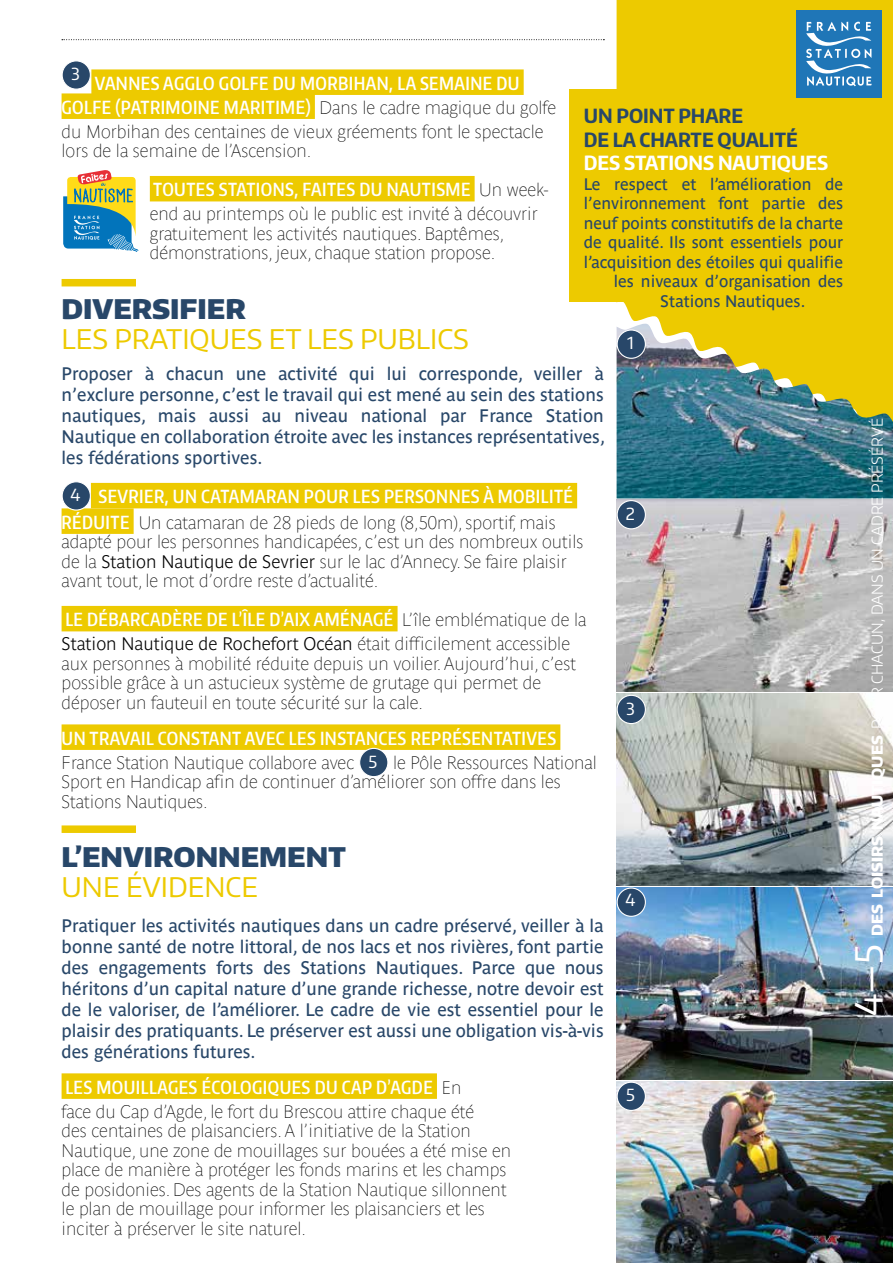
<style>
.page{position:relative;width:893px;height:1263px;background:#fff}
.page>*{position:absolute;margin:0;border:0;box-sizing:border-box;transform-origin:0 0}
.t1{font:37.5px "Encode Sans";color:#fff}
.t2{font:27px "Encode Sans";color:#edca00}
.t3{font:900 27px "Encode Sans";color:#284769}
.t4{font:700 19.5px/23.4px "Encode Sans Condensed";color:#284769;scale:1.04 1}
.t5{font:700 19.5px "Encode Sans Condensed";color:#fff;scale:1.04 1}
.t6{font:18px/19.5px "Parisine Clair";color:#000}
.t7{font:18px/21px "Parisine";color:#284769;text-align:justify}
.t8{font:600 18px/24px "Encode Sans Compressed";letter-spacing:.025em;color:#fff;text-align:center}
.t9{font:16.65px "Encode Sans";color:#fff}
.t10{font:16.5px "Parisine";color:#284769}
.t11{font:300 15px "Encode Sans";color:#fff}
.s1{font-family:"Parisine Clair";font-weight:400;color:#000}
.s2{font-family:"Encode Sans";font-weight:400;font-size:16.65px}
.s3{font-family:"Encode Sans Compressed";font-weight:600;color:#fff}
.s4{font-weight:700}
.s5{font-family:"Encode Sans";font-size:16.65px;color:#fff}
.s6{font-weight:800}
</style>
<div class="page">
<div style="left:617px;top:0;width:276px;height:324px;background:#edca00"></div>
<img style="left:617px;top:324px;width:276px;height:367px">
<div style="left:91px;top:69px;width:433px;height:26px;background:#edca00"></div>
<div style="left:62px;top:93px;width:253px;height:26px;background:#edca00"></div>
<div style="left:150px;top:176px;width:325px;height:25px;background:#edca00"></div>
<div style="left:91px;top:483px;width:486px;height:25px;background:#edca00"></div>
<div style="left:62px;top:508px;width:72px;height:26px;background:#edca00"></div>
<div style="left:62px;top:606px;width:336px;height:25px;background:#edca00"></div>
<div style="left:62px;top:724px;width:498px;height:26px;background:#edca00"></div>
<div style="left:62px;top:1073px;width:375px;height:26px;background:#edca00"></div>
<div style="left:62px;top:61px;width:28px;height:28px;background:#284769;border-radius:50%"></div>
<div style="left:62px;top:60px;width:29px;height:30px;border:1px solid #fff;border-radius:50%"></div>
<div style="left:62px;top:482px;width:28px;height:28px;background:#284769;border-radius:50%"></div>
<div style="left:62px;top:481px;width:29px;height:30px;border:1px solid #fff;border-radius:50%"></div>
<div style="left:360px;top:748px;width:28px;height:29px;background:#284769;border-radius:50%"></div>
<div style="left:359px;top:748px;width:29px;height:29px;border:1px solid #fff;border-radius:50%"></div>
<img style="left:617px;top:1081px;width:276px;height:182px">
<div style="left:617px;top:1082px;width:28px;height:28px;background:#284769;border-radius:50%"></div>
<div style="left:617px;top:1081px;width:29px;height:30px;border:1px solid #fff;border-radius:50%"></div>
<img style="left:617px;top:693px;width:276px;height:192px">
<div style="left:617px;top:695px;width:28px;height:28px;background:#284769;border-radius:50%"></div>
<div style="left:617px;top:695px;width:29px;height:29px;border:1px solid #fff;border-radius:50%"></div>
<img style="left:617px;top:887px;width:276px;height:192px">
<div style="left:617px;top:888px;width:28px;height:28px;background:#284769;border-radius:50%"></div>
<div style="left:617px;top:887px;width:29px;height:30px;border:1px solid #fff;border-radius:50%"></div>
<div style="left:617px;top:501px;width:28px;height:28px;background:#284769;border-radius:50%"></div>
<div style="left:617px;top:500px;width:29px;height:29px;border:1px solid #fff;border-radius:50%"></div>
<div style="left:617px;top:330px;width:28px;height:28px;background:#284769;border-radius:50%"></div>
<div style="left:617px;top:329px;width:29px;height:30px;border:1px solid #fff;border-radius:50%"></div>
<div style="left:62px;top:279px;width:74px;height:7px;background:#edca00"></div>
<div style="left:62px;top:825px;width:74px;height:8px;background:#edca00"></div>
<div style="left:796px;top:10px;width:86px;height:88px;background:#1f76b7"></div>
<svg style="left:806px;top:22px;width:66px;height:64px"></svg>
<svg style="left:62px;top:39px;width:542px;height:1px"></svg>
<svg style="left:63px;top:170px;width:76px;height:82px"></svg>
<div style="left:570px;top:90px;width:226px;height:212px;background:#edca00"></div>
<p class="t9" style="left:71px;top:63px;width:10px">3</p>
<p class="t8" style="left:62px;top:70px;width:496px">VANNES AGGLO GOLFE DU MORBIHAN, LA SEMAINE DU<br>GOLFE (PATRIMOINE MARITIME) <span class="s1">Dans le cadre magique du golfe</span></p>
<p class="t6" style="left:62px;top:122px;width:484px">du Morbihan des centaines de vieux gréements font le spectacle lors de la semaine de l’Ascension.</p>
<p class="t8" style="left:153px;top:177px;width:397px">TOUTES STATIONS, FAITES DU NAUTISME <span class="s1">Un week-</span></p>
<p class="t6" style="left:150px;top:204px;width:390px">end au printemps où le public est invité à découvrir gratuitement les activités nautiques. Baptêmes, démonstrations, jeux, chaque station propose.</p>
<h2 class="t3" style="left:62px;top:291px;width:186px">DIVERSIFIER</h2>
<h2 class="t2" style="left:62px;top:321px;width:409px">LES PRATIQUES ET LES PUBLICS</h2>
<p class="t7" style="left:62px;top:363px;width:545px">Proposer à chacun une activité qui lui corresponde, veiller à n’exclure personne, c’est le travail qui est mené au sein des stations nautiques, mais aussi au niveau national par France Station Nautique en collaboration étroite avec les instances représentatives, les fédérations sportives.</p>
<p class="t8" style="left:70px;top:484px;width:504px"><span class="s2">4</span> SEVRIER, UN CATAMARAN POUR LES PERSONNES À MOBILITÉ</p>
<p class="t6" style="left:62px;top:513px;width:523px"><span class="s3">RÉDUITE</span> Un catamaran de 28 pieds de long (8,50m), sportif, mais adapté pour les personnes handicapées, c’est un des nombreux outils de la <span class="s4">Station Nautique de Sevrier</span> sur le lac d’Annecy. Se faire plaisir avant tout, le mot d’ordre reste d’actualité.</p>
<p class="t8" style="left:65px;top:607px;width:523px">LE DÉBARCADÈRE DE L’ÎLE D’AIX AMÉNAGÉ <span class="s1">L’île emblématique de la</span></p>
<p class="t6" style="left:62px;top:634px;width:516px"><span class="s4">Station Nautique de Rochefort Océan</span> était difficilement accessible aux personnes à mobilité réduite depuis un voilier. Aujourd’hui, c’est possible grâce à un astucieux système de grutage qui permet de déposer un fauteuil en toute sécurité sur la cale.</p>
<p class="t8" style="left:62px;top:725px;width:496px">UN TRAVAIL CONSTANT AVEC LES INSTANCES REPRÉSENTATIVES</p>
<p class="t6" style="left:62px;top:752px;width:537px">France Station Nautique collabore avec <span class="s5">5</span> le Pôle Ressources National<br>Sport en Handicap afin de continuer d’améliorer son offre dans les<br>Stations Nautiques.</p>
<h2 class="t3" style="left:62px;top:839px;width:286px">L’ENVIRONNEMENT</h2>
<h2 class="t2" style="left:62px;top:869px;width:198px">UNE ÉVIDENCE</h2>
<p class="t7" style="left:62px;top:915px;width:544px">Pratiquer les activités nautiques dans un cadre préservé, veiller à la bonne santé de notre littoral, de nos lacs et nos rivières, font partie des engagements forts des Stations Nautiques. Parce que nous héritons d’un capital nature d’une grande richesse, notre devoir est de le valoriser, de l’améliorer. Le cadre de vie est essentiel pour le plaisir des pratiquants. Le préserver est aussi une obligation vis-à-vis des générations futures.</p>
<p class="t8" style="left:65px;top:1074px;width:398px">LES MOUILLAGES ÉCOLOGIQUES DU CAP D’AGDE <span class="s1">En</span></p>
<p class="t6" style="left:62px;top:1101px;width:451px">face du Cap d’Agde, le fort du Brescou attire chaque été<br>des centaines de plaisanciers. A l’initiative de la Station Nautique, une zone de mouillages sur bouées a été mise en place de manière à protéger les fonds marins et les champs de posidonies. Des agents de la Station Nautique sillonnent le plan de mouillage pour informer les plaisanciers et les inciter à préserver le site naturel.</p>
<p class="t4" style="left:584px;top:104px;width:207px">UN POINT PHARE<br>DE LA CHARTE QUALITÉ</p>
<p class="t5" style="left:584px;top:150px;width:237px">DES STATIONS NAUTIQUES</p>
<p class="t10" style="left:584px;top:174px;width:261px">Le respect et l’amélioration de</p>
<p class="t10" style="left:584px;top:194px;width:261px">l’environnement font partie des</p>
<p class="t10" style="left:584px;top:213px;width:261px">neuf points constitutifs de la charte</p>
<p class="t10" style="left:584px;top:233px;width:261px">de qualité. Ils sont essentiels pour</p>
<p class="t10" style="left:584px;top:252px;width:261px">l’acquisition des étoiles qui qualifie</p>
<p class="t10" style="left:614px;top:272px;width:231px">les niveaux d’organisation des</p>
<p class="t10" style="left:660px;top:291px;width:147px">Stations Nautiques.</p>
<p class="t9" style="left:627px;top:332px;width:8px">1</p>
<p class="t9" style="left:626px;top:503px;width:11px">2</p>
<p class="t9" style="left:626px;top:697px;width:10px">3</p>
<p class="t9" style="left:625px;top:888px;width:12px">4</p>
<p class="t9" style="left:626px;top:1084px;width:10px">5</p>
<p class="t11" style="left:867px;top:936px;width:519px;rotate:-90deg"><span class="s6">des loisirs nautiques</span> pour CHACUN, dans un cadre présérvé</p>
<h1 class="t1" style="left:844px;top:1016px;width:73px;rotate:-90deg">4—5</h1>
</div>
